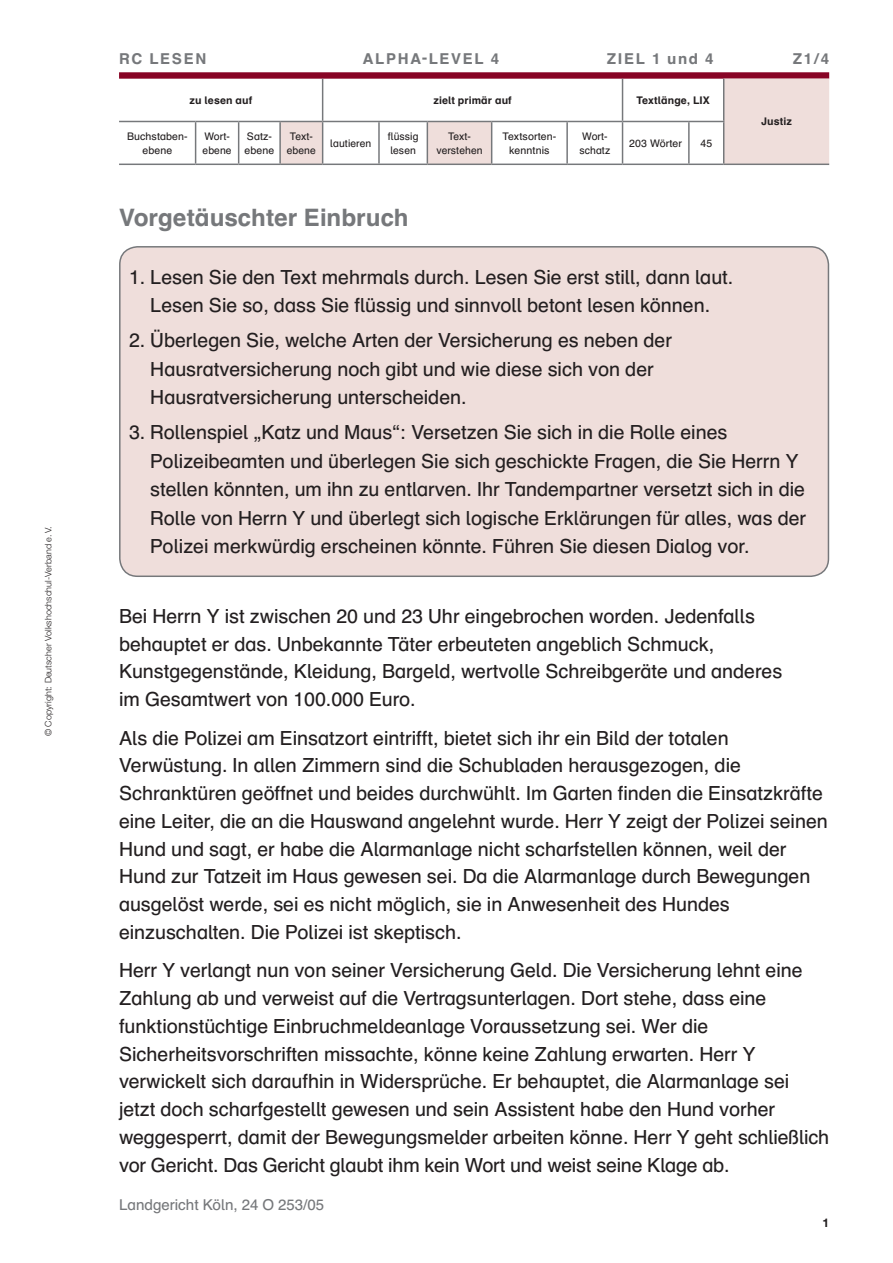
<style>
.page{position:relative;width:893px;height:1263px;background:#fff}
.page>*{position:absolute;margin:0;border:0;box-sizing:border-box;transform-origin:0 0}
.t1{font:700 24px "Schulbuch Nord Pro";color:#76787b}
.t2{font:19.5px/27.8px "Schulbuch Nord Pro";color:#231f20}
.t3{font:700 15px "Schulbuch Nord Pro";letter-spacing:.11em;color:#76787b}
.t4{font:15px "Schulbuch Nord Pro";color:#76787b}
.t5{font:700 12px "Helvetica Neue LT Pro";color:#231f20}
.t6{font:10.5px/13.5px "Schulbuch Nord Pro";letter-spacing:.01em;color:#231f20}
.t7{font:700 10.5px "Schulbuch Nord Pro";letter-spacing:.01em;color:#231f20}
.t8{font:300 9px "Helvetica Neue LT Pro";letter-spacing:.005em;color:#231f20}
</style>
<div class="page">
<div style="left:119px;top:72px;width:710px;height:7px;background:#880425"></div>
<svg style="left:280px;top:79px;width:549px;height:85px"></svg>
<hr style="left:622px;top:121px;width:67px;height:1px;background:#76787b">
<hr style="left:622px;top:164px;width:67px;height:1px;background:#76787b">
<hr style="left:689px;top:164px;width:35px;height:1px;background:#76787b">
<hr style="left:427px;top:164px;width:65px;height:1px;background:#76787b">
<hr style="left:239px;top:164px;width:41px;height:1px;background:#76787b">
<hr style="left:280px;top:164px;width:43px;height:1px;background:#76787b">
<hr style="left:323px;top:164px;width:56px;height:1px;background:#76787b">
<hr style="left:119px;top:164px;width:77px;height:1px;background:#76787b">
<hr style="left:196px;top:164px;width:43px;height:1px;background:#76787b">
<hr style="left:379px;top:164px;width:48px;height:1px;background:#76787b">
<hr style="left:566px;top:122px;width:2px;height:42px;background:#76787b">
<hr style="left:622px;top:122px;width:1px;height:42px;background:#76787b">
<hr style="left:492px;top:164px;width:75px;height:1px;background:#76787b">
<hr style="left:567px;top:164px;width:55px;height:1px;background:#76787b">
<hr style="left:723px;top:79px;width:1px;height:42px;background:#76787b">
<hr style="left:724px;top:164px;width:105px;height:1px;background:#76787b">
<hr style="left:622px;top:79px;width:1px;height:42px;background:#76787b">
<hr style="left:492px;top:121px;width:75px;height:1px;background:#76787b">
<hr style="left:567px;top:121px;width:55px;height:1px;background:#76787b">
<hr style="left:195px;top:122px;width:1px;height:42px;background:#76787b">
<hr style="left:238px;top:122px;width:1px;height:42px;background:#76787b">
<hr style="left:279px;top:122px;width:2px;height:42px;background:#76787b">
<hr style="left:323px;top:121px;width:56px;height:1px;background:#76787b">
<hr style="left:322px;top:122px;width:1px;height:42px;background:#76787b">
<hr style="left:427px;top:121px;width:65px;height:1px;background:#76787b">
<hr style="left:491px;top:122px;width:1px;height:42px;background:#76787b">
<hr style="left:689px;top:121px;width:35px;height:1px;background:#76787b">
<hr style="left:688px;top:122px;width:2px;height:42px;background:#76787b">
<hr style="left:723px;top:122px;width:1px;height:42px;background:#76787b">
<hr style="left:379px;top:121px;width:48px;height:1px;background:#76787b">
<hr style="left:378px;top:122px;width:2px;height:42px;background:#76787b">
<hr style="left:427px;top:122px;width:1px;height:42px;background:#76787b">
<hr style="left:322px;top:79px;width:1px;height:42px;background:#76787b">
<hr style="left:119px;top:121px;width:77px;height:1px;background:#76787b">
<hr style="left:196px;top:121px;width:43px;height:1px;background:#76787b">
<hr style="left:239px;top:121px;width:41px;height:1px;background:#76787b">
<hr style="left:280px;top:121px;width:43px;height:1px;background:#76787b">
<div style="left:120px;top:247px;width:708px;height:329px;background:#efdedb;border-radius:18px"></div>
<p class="t8" style="left:43px;top:736px;width:211px;rotate:-90deg">© Copyright: Deutscher Volkshochschul-Verband e.V.</p>
<p class="t3" style="left:119px;top:48px;width:89px">RC LESEN</p>
<p class="t3" style="left:363px;top:48px;width:138px">ALPHA-LEVEL 4</p>
<p class="t3" style="left:607px;top:48px;width:108px">ZIEL 1 und 4</p>
<p class="t3" style="left:793px;top:48px;width:38px">Z1/4</p>
<p class="t7" style="left:189px;top:93px;width:64px">zu lesen auf</p>
<p class="t7" style="left:433px;top:93px;width:80px">zielt primär auf</p>
<p class="t7" style="left:636px;top:93px;width:75px">Textlänge, LIX</p>
<p class="t7" style="left:761px;top:114px;width:32px">Justiz</p>
<p class="t6" style="left:127px;top:130px;width:62px;text-align:center">Buchstaben&shy;ebene</p>
<p class="t6" style="left:203px;top:129px;width:31px">Wort&shy;ebene</p>
<p class="t6" style="left:245px;top:129px;width:31px">Satz&shy;ebene</p>
<p class="t6" style="left:287px;top:129px;width:31px">Text&shy;ebene</p>
<p class="t6" style="left:330px;top:136px;width:43px">lautieren</p>
<p class="t6" style="left:388px;top:129px;width:32px">flüssig lesen</p>
<p class="t6" style="left:436px;top:129px;width:48px;text-align:center">Text&shy;verstehen</p>
<p class="t6" style="left:503px;top:129px;width:55px;text-align:center">Textsorten&shy;kenntnis</p>
<p class="t6" style="left:579px;top:129px;width:32px">Wort&shy;schatz</p>
<p class="t6" style="left:629px;top:136px;width:54px">203 Wörter</p>
<p class="t6" style="left:700px;top:136px;width:13px">45</p>
<p class="t1" style="left:119px;top:200px;width:291px">Vorgetäuschter Einbruch</p>
<p class="t2" style="left:129px;top:263px;width:606px;line-height:28.5px;text-align:center">1. Lesen Sie den Text mehrmals durch. Lesen Sie erst still, dann laut.<br>Lesen Sie so, dass Sie flüssig und sinnvoll betont lesen können.</p>
<p class="t2" style="left:150px;top:326px;width:523px;line-height:28.5px;text-indent:-21px">2. Überlegen Sie, welche Arten der Versicherung es neben der<br>Hausratversicherung noch gibt und wie diese sich von der<br>Hausratversicherung unterscheiden.</p>
<p class="t2" style="left:150px;top:418px;width:657px;line-height:28.5px;text-indent:-21px">3. Rollenspiel „Katz und Maus“: Versetzen Sie sich in die Rolle eines Polizeibeamten und überlegen Sie sich geschickte Fragen, die Sie Herrn Y stellen könnten, um ihn zu entlarven. Ihr Tandempartner versetzt sich in die Rolle von Herrn Y und überlegt sich logische Erklärungen für alles, was der Polizei merkwürdig erscheinen könnte. Führen Sie diesen Dialog vor.</p>
<p class="t2" style="left:119px;top:602px;width:665px">Bei Herrn Y ist zwischen 20 und 23 Uhr eingebrochen worden. Jedenfalls behauptet er das. Unbekannte Täter erbeuteten angeblich Schmuck, Kunstgegenstände, Kleidung, Bargeld, wertvolle Schreibgeräte und anderes im Gesamtwert von 100.000 Euro.</p>
<p class="t2" style="left:119px;top:724px;width:710px">Als die Polizei am Einsatzort eintrifft, bietet sich ihr ein Bild der totalen Verwüstung. In allen Zimmern sind die Schubladen herausgezogen, die Schranktüren geöffnet und beides durchwühlt. Im Garten finden die Einsatzkräfte eine Leiter, die an die Hauswand angelehnt wurde. Herr Y zeigt der Polizei seinen Hund und sagt, er habe die Alarmanlage nicht scharfstellen können, weil der Hund zur Tatzeit im Haus gewesen sei. Da die Alarmanlage durch Bewegungen ausgelöst werde, sei es nicht möglich, sie in Anwesenheit des Hundes einzuschalten. Die Polizei ist skeptisch.</p>
<p class="t2" style="left:119px;top:956px;width:712px">Herr Y verlangt nun von seiner Versicherung Geld. Die Versicherung lehnt eine Zahlung ab und verweist auf die Vertragsunterlagen. Dort stehe, dass eine funktionstüchtige Einbruchmeldeanlage Voraussetzung sei. Wer die Sicherheitsvorschriften missachte, könne keine Zahlung erwarten. Herr Y verwickelt sich daraufhin in Widersprüche. Er behauptet, die Alarmanlage sei jetzt doch scharfgestellt gewesen und sein Assistent habe den Hund vorher weggesperrt, damit der Bewegungsmelder arbeiten könne. Herr Y geht schließlich vor Gericht. Das Gericht glaubt ihm kein Wort und weist seine Klage ab.</p>
<p class="t4" style="left:119px;top:1194px;width:207px">Landgericht Köln, 24 O 253/05</p>
<p class="t5" style="left:822px;top:1215px;width:8px">1</p>
</div>
